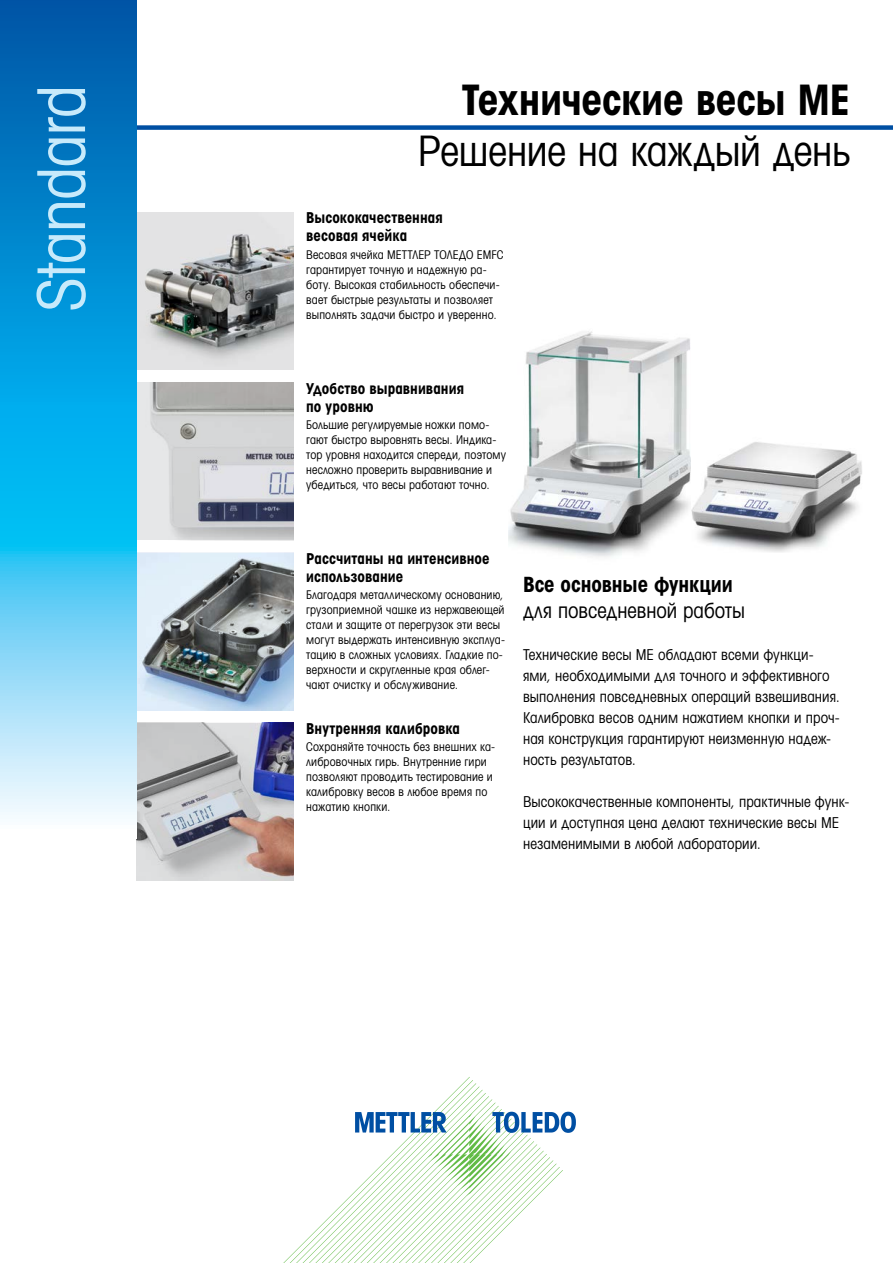
<style>
.page{position:relative;width:893px;height:1263px;background:#fff}
.page>*{position:absolute;margin:0;border:0;box-sizing:border-box;transform-origin:0 0}
.t1{font:66px "Avant Gardefor MT Bk";letter-spacing:-.015em;color:#c7eafb}
.t2{font:42px "Avant Gardefor MT Bk";letter-spacing:-.01em;color:#000}
.t3{font:42px "Avant Gardefor MT Bd";letter-spacing:-.005em;color:#000}
.t4{font:21px "Avant Gardefor MT Bk";letter-spacing:-.005em;color:#000}
.t5{font:21px "Avant Gardefor MT Bd";color:#000}
.t6{font:15px/21px "Avant Gardefor MT Bk";letter-spacing:.005em;color:#000}
.t7{font:15px/18px "Avant Gardefor MT Bd";letter-spacing:.005em;color:#000}
.t8{font:12px/15px "Avant Gardefor MT Bk";letter-spacing:.01em;color:#000}
</style>
<div class="page">
<img style="left:136px;top:723px;width:157px;height:157px">
<img style="left:136px;top:553px;width:157px;height:157px">
<img style="left:136px;top:383px;width:157px;height:157px">
<img style="left:136px;top:213px;width:157px;height:157px">
<img style="left:508px;top:331px;width:183px;height:226px">
<img style="left:691px;top:442px;width:171px;height:110px">
<div style="left:111px;top:125px;width:782px;height:5px;background:#004fa3"></div>
<svg style="left:283px;top:1077px;width:293px;height:186px"></svg>
<svg style="left:0;top:0;width:136px;height:819px;background:#32a8df"></svg>
<h1 class="t1" style="left:21px;top:311px;width:228px;rotate:-90deg">Standard</h1>
<h2 class="t3" style="left:462px;top:73px;width:390px">Технические весы ME</h2>
<h2 class="t2" style="left:418px;top:125px;width:434px">Решение на каждый день</h2>
<p class="t7" style="left:306px;top:209px;width:138px">Высококачественная весовая ячейка</p>
<p class="t8" style="left:306px;top:247px;width:199px">Весовая ячейка МЕТТЛЕР ТОЛЕДО EMFC гарантирует точную и надежную ра&shy;боту. Высокая стабильность обеспечи&shy;вает быстрые результаты и позволяет выполнять задачи быстро и уверенно.</p>
<p class="t7" style="left:306px;top:379px;width:159px">Удобство выравнивания по уровню</p>
<p class="t8" style="left:306px;top:417px;width:201px">Большие регулируемые ножки помо&shy;гают быстро выровнять весы. Индика&shy;тор уровня находится спереди, поэтому несложно проверить выравнивание и убедиться, что весы работают точно.</p>
<p class="t7" style="left:306px;top:549px;width:185px">Рассчитаны на интенсивное использование</p>
<p class="t8" style="left:306px;top:587px;width:200px">Благодаря металлическому основанию, грузоприемной чашке из нержавеющей стали и защите от перегрузок эти весы могут выдержать интенсивную эксплуа&shy;тацию в сложных условиях. Гладкие по&shy;верхности и скругленные края облег&shy;чают очистку и обслуживание.</p>
<p class="t7" style="left:306px;top:719px;width:155px">Внутренняя калибровка</p>
<p class="t8" style="left:306px;top:739px;width:191px">Сохраняйте точность без внешних ка&shy;либровочных гирь. Внутренние гири позволяют проводить тестирование и калибровку весов в любое время по нажатию кнопки.</p>
<h3 class="t5" style="left:523px;top:571px;width:211px">Все основные функции</h3>
<h3 class="t4" style="left:523px;top:597px;width:224px">для повседневной работы</h3>
<p class="t6" style="left:523px;top:643px;width:318px">Технические весы ME обладают всеми функци&shy;ями, необходимыми для точного и эффективного выполнения повседневных операций взвешивания.<br>Калибровка весов одним нажатием кнопки и проч&shy;ная конструкция гарантируют неизменную надеж&shy;ность результатов.</p>
<p class="t6" style="left:523px;top:790px;width:328px">Высококачественные компоненты, практичные функ&shy;ции и доступная цена делают технические весы ME незаменимыми в любой лаборатории.</p>
</div>
